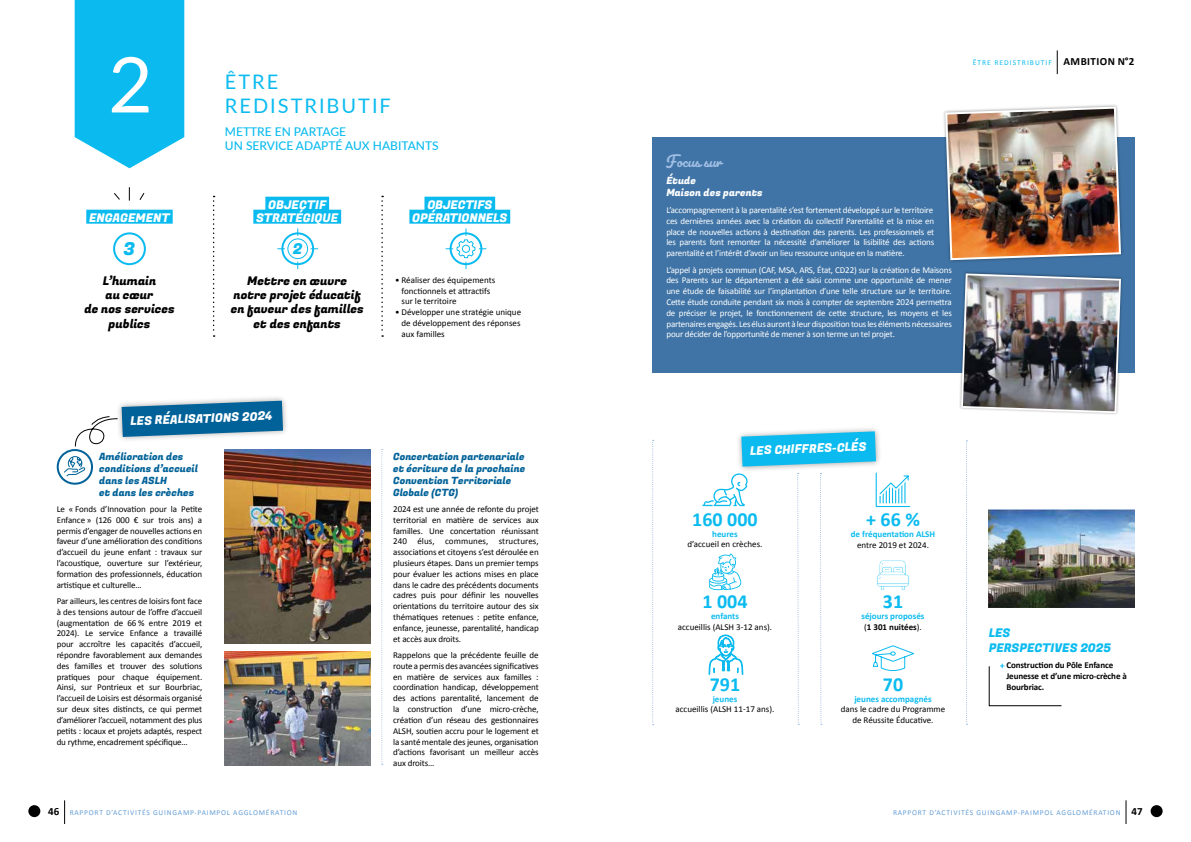
<style>
.page{position:relative;width:1191px;height:842px;background:#fff}
.page>*{position:absolute;margin:0;border:0;box-sizing:border-box;transform-origin:0 0}
.t1{font:76.8px "Lato";color:#fff}
.t2{font:700 20px "Calibri";color:#0bbbef}
.t3{font:20px/24px "Lato";letter-spacing:.1em;color:#0bbbef}
.t4{font:700 18px "Pacifico";color:#a2bfe5}
.t5{font:18px "Fugaz One";color:#0bbbef}
.t6{font:15px "Fugaz One";color:#0bbbef}
.t7{font:12px/14.4px "Fugaz One";color:#000;text-align:center}
.t8{font:12px/13px "Fugaz One";color:#fff;text-align:center}
.t9{font:500 12px/14.4px "Lato";color:#0bbbef}
.t10{font:12px/14.4px "Fugaz One";color:#0bbbef}
.t11{font:10px/12px "Fugaz One";color:#006298}
.t12{font:10px/12px "Fugaz One";color:#fff}
.t13{font:9px/10.8px "Calibri";letter-spacing:-.01em;color:#000;text-align:justify}
.t14{font:9px/10.8px "Calibri";letter-spacing:-.02em;color:#fff;text-align:justify}
.t15{font:700 9px/10.8px "Calibri";color:#0bbbef}
.t16{font:700 9px/10.8px "Calibri";letter-spacing:-.01em;color:#000}
.t17{font:7.5px "Calibri";letter-spacing:.1em;color:#649ed5}
.t18{font:7.5px "Calibri";letter-spacing:.14em;color:#0bbbef}
.s1{font-weight:700;font-size:11px;color:#000}
.s2{font-weight:400;color:#000}
.s3{color:#000}
</style>
<div class="page">
<svg style="left:64px;top:800px;width:1px;height:24px"></svg>
<div style="left:28px;top:805px;width:12px;height:12px;background:#000;border-radius:50%"></div>
<svg style="left:1125px;top:800px;width:1px;height:24px"></svg>
<div style="left:1150px;top:805px;width:12px;height:12px;background:#000;border-radius:50%"></div>
<svg style="left:75px;top:0;width:109px;height:168px;background:#21c1f0"></svg>
<div style="left:86px;top:210px;width:87px;height:14px;background:#0bbbef"></div>
<div style="left:265px;top:197px;width:64px;height:14px;background:#0bbbef"></div>
<div style="left:253px;top:210px;width:88px;height:14px;background:#0bbbef"></div>
<div style="left:424px;top:197px;width:71px;height:14px;background:#0bbbef"></div>
<div style="left:409px;top:210px;width:101px;height:14px;background:#0bbbef"></div>
<div style="left:281px;top:232px;width:33px;height:33px;border:2px solid #0bbbef;border-radius:50%"></div>
<div style="left:287px;top:238px;width:21px;height:21px;border:1px solid #0bbbef;border-radius:50%"></div>
<svg style="left:445px;top:228px;width:41px;height:41px"></svg>
<div style="left:113px;top:232px;width:33px;height:33px;border:2px solid #0bbbef;border-radius:50%"></div>
<svg style="left:139px;top:193px;width:6px;height:7px"></svg>
<svg style="left:129px;top:187px;width:1px;height:13px"></svg>
<svg style="left:114px;top:193px;width:6px;height:7px"></svg>
<svg style="left:213px;top:196px;width:2px;height:141px"></svg>
<svg style="left:381px;top:196px;width:2px;height:141px"></svg>
<svg style="left:381px;top:449px;width:2px;height:316px"></svg>
<div style="left:116px;top:395px;width:173px;height:48px;background:#000;opacity:.35"></div>
<svg style="left:56px;top:401px;width:227px;height:85px"></svg>
<img style="left:225px;top:652px;width:145px;height:113px">
<img style="left:225px;top:449px;width:145px;height:194px">
<svg style="left:1057px;top:50px;width:1px;height:24px"></svg>
<svg style="left:988px;top:664px;width:74px;height:43px"></svg>
<svg style="left:652px;top:440px;width:1px;height:285px"></svg>
<svg style="left:966px;top:440px;width:1px;height:285px"></svg>
<div style="left:735px;top:425px;width:147px;height:48px;background:#000;opacity:.35"></div>
<svg style="left:702px;top:431px;width:213px;height:294px"></svg>
<div style="left:652px;top:137px;width:482px;height:236px;background:#4074a6"></div>
<div style="left:942px;top:104px;width:182px;height:159px;background:#000;opacity:.35"></div>
<img style="left:944px;top:106px;width:178px;height:155px">
<div style="left:958px;top:271px;width:165px;height:145px;background:#000;opacity:.35"></div>
<img style="left:960px;top:272px;width:162px;height:142px">
<img style="left:988px;top:509px;width:146px;height:98px">
<h1 class="t1" style="left:108px;top:30px;width:46px">2</h1>
<h3 class="t8" style="left:89px;top:211px;width:82px">ENGAGEMENT</h3>
<h2 class="t3" style="left:225px;top:69px;width:167px">ÊTRE<br>REDISTRIBUTIF</h2>
<h3 class="t9" style="left:225px;top:124px;width:215px">METTRE EN PARTAGE<br>UN SERVICE ADAPTÉ AUX HABITANTS</h3>
<h3 class="t8" style="left:256px;top:198px;width:84px">OBJECTIF<br>STRATÉGIQUE</h3>
<h3 class="t8" style="left:412px;top:198px;width:96px">OBJECTIFS<br>OPÉRATIONNELS</h3>
<h3 class="t5" style="left:123px;top:236px;width:13px">3</h3>
<h3 class="t6" style="left:293px;top:238px;width:11px">2</h3>
<h3 class="t7" style="left:84px;top:274px;width:92px">L’humain<br>au cœur<br>de nos services publics</h3>
<h3 class="t7" style="left:231px;top:274px;width:134px">Mettre en œuvre notre projet éducatif en faveur des familles et des enfants</h3>
<h3 class="t8" style="left:130px;top:415px;width:144px;rotate:-2deg">LES RÉALISATIONS 2024</h3>
<p class="t11" style="left:99px;top:450px;width:100px">Amélioration des conditions d’accueil dans les ASLH<br>et dans les crèches</p>
<p class="t13" style="left:57px;top:503px;width:147px">Le « Fonds d’Innovation pour la Petite Enfance » (126 000 € sur trois ans) a permis d’engager de nouvelles actions en faveur d’une amélioration des conditions d’accueil du jeune enfant : travaux sur l’acoustique, ouverture sur l’extérieur, formation des professionnels, éducation artistique et culturelle…</p>
<p class="t13" style="left:57px;top:595px;width:147px">Par ailleurs, les centres de loisirs font face à des tensions autour de l’offre d’accueil (augmentation de 66 % entre 2019 et 2024). Le service Enfance a travaillé pour accroître les capacités d’accueil, répondre favorablement aux demandes des familles et trouver des solutions pratiques pour chaque équipement.<br>Ainsi, sur Pontrieux et sur Bourbriac, l’accueil de Loisirs est désormais organisé sur deux sites distincts, ce qui permet d’améliorer l’accueil, notamment des plus petits : locaux et projets adaptés, respect du rythme, encadrement spécifique…</p>
<p class="t13" style="left:401px;top:274px;width:95px;text-align:left;text-indent:-7px">• Réaliser des équipements fonctionnels et attractifs sur le territoire</p>
<p class="t13" style="left:401px;top:306px;width:121px;text-indent:-7px">• Développer une stratégie unique de développement des réponses aux familles</p>
<p class="t11" style="left:393px;top:450px;width:134px">Concertation partenariale et écriture de la prochaine<br>Convention Territoriale<br>Globale (CTG)</p>
<p class="t13" style="left:393px;top:503px;width:147px">2024 est une année de refonte du projet territorial en matière de services aux familles. Une concertation réunissant 240 élus, communes, structures, associations et citoyens s’est déroulée en plusieurs étapes. Dans un premier temps pour évaluer les actions mises en place dans le cadre des précédents documents cadres puis pour définir les nouvelles orientations du territoire autour des six thématiques retenues : petite enfance, enfance, jeunesse, parentalité, handicap et accès aux droits.</p>
<p class="t13" style="left:393px;top:649px;width:147px">Rappelons que la précédente feuille de route a permis des avancéessignificatives en matière de services aux familles : coordination handicap, développement des actions parentalité, lancement de la construction d’une micro-crèche, création d’un réseau des gestionnaires ALSH, soutien accru pour le logement et la santé mentale des jeunes, organisation d’actions favorisant un meilleur accès aux droits…</p>
<p class="t18" style="left:972px;top:57px;width:163px">ÊTRE REDISTRIBUTIF <span class="s1">AMBITION N°2</span></p>
<h3 class="t4" style="left:666px;top:150px;width:56px">Focus sur</h3>
<p class="t12" style="left:666px;top:175px;width:98px">Étude<br>Maison des parents</p>
<p class="t14" style="left:666px;top:204px;width:269px">L’accompagnement à la parentalité s’est fortement développé sur le territoire ces dernières années avec la création du collectif Parentalité et la mise en place de nouvelles actions à destination des parents. Les professionnels et les parents font remonter la nécessité d’améliorer la lisibilité des actions parentalité et l’intérêt d’avoir un lieu ressource unique en la matière.</p>
<p class="t14" style="left:666px;top:264px;width:287px">L’appel à projets commun (CAF, MSA, ARS, État, CD22) sur la création de Maisons des Parents sur le département a été saisi comme une opportunité de mener une étude de faisabilité sur l’implantation d’une telle structure sur le territoire.<br>Cette étude conduite pendant six mois à compter de septembre 2024 permettra de préciser le projet, le fonctionnement de cette structure, les moyens et les partenairesengagés. Lesélusaurontàleurdispositiontouslesélémentsnécessaires pour décider de l’opportunité de mener à son terme un tel projet.</p>
<h3 class="t8" style="left:750px;top:444px;width:118px;rotate:-2deg">LES CHIFFRES-CLÉS</h3>
<h2 class="t2" style="left:692px;top:505px;width:67px">160 000</h2>
<p class="t15" style="left:712px;top:528px;width:27px">heures</p>
<p class="t13" style="left:687px;top:539px;width:76px">d’accueil en crèches.</p>
<h2 class="t2" style="left:866px;top:505px;width:55px">+ 66 %</h2>
<p class="t15" style="left:850px;top:528px;width:86px">de fréquentation ALSH</p>
<p class="t13" style="left:857px;top:539px;width:73px">entre 2019 et 2024.</p>
<h2 class="t2" style="left:702px;top:587px;width:47px">1 004</h2>
<p class="t15" style="left:711px;top:610px;width:29px">enfants</p>
<p class="t13" style="left:677px;top:621px;width:96px">accueillis (ALSH 3-12 ans).</p>
<h2 class="t2" style="left:883px;top:588px;width:22px">31</h2>
<p class="t15" style="left:861px;top:610px;width:64px">séjours proposés <span class="s2">(</span><span class="s3">1 301 nuitées</span><span class="s2">).</span></p>
<h2 class="t2" style="left:710px;top:670px;width:32px">791</h2>
<p class="t15" style="left:712px;top:693px;width:26px">jeunes</p>
<p class="t13" style="left:675px;top:704px;width:101px">accueillis (ALSH 11-17 ans).</p>
<h2 class="t2" style="left:883px;top:670px;width:22px">70</h2>
<p class="t15" style="left:854px;top:693px;width:79px">jeunes accompagnés</p>
<p class="t13" style="left:840px;top:704px;width:106px;text-align:center">dans le cadre du Programme de Réussite Éducative.</p>
<h3 class="t10" style="left:988px;top:626px;width:124px">LES<br>PERSPECTIVES 2025</h3>
<p class="t16" style="left:1006px;top:659px;width:122px">Construction du Pôle Enfance<br>Jeunesse et d’une micro-crèche à<br>Bourbriac.</p>
<p class="t17" style="left:48px;top:807px;width:250px"><span class="s1">46</span> RAPPORT D’ACTIVITÉS GUINGAMP-PAIMPOL AGGLOMÉRATION</p>
<p class="t17" style="left:893px;top:807px;width:251px">RAPPORT D’ACTIVITÉS GUINGAMP-PAIMPOL AGGLOMÉRATION <span class="s1">47</span></p>
</div>
